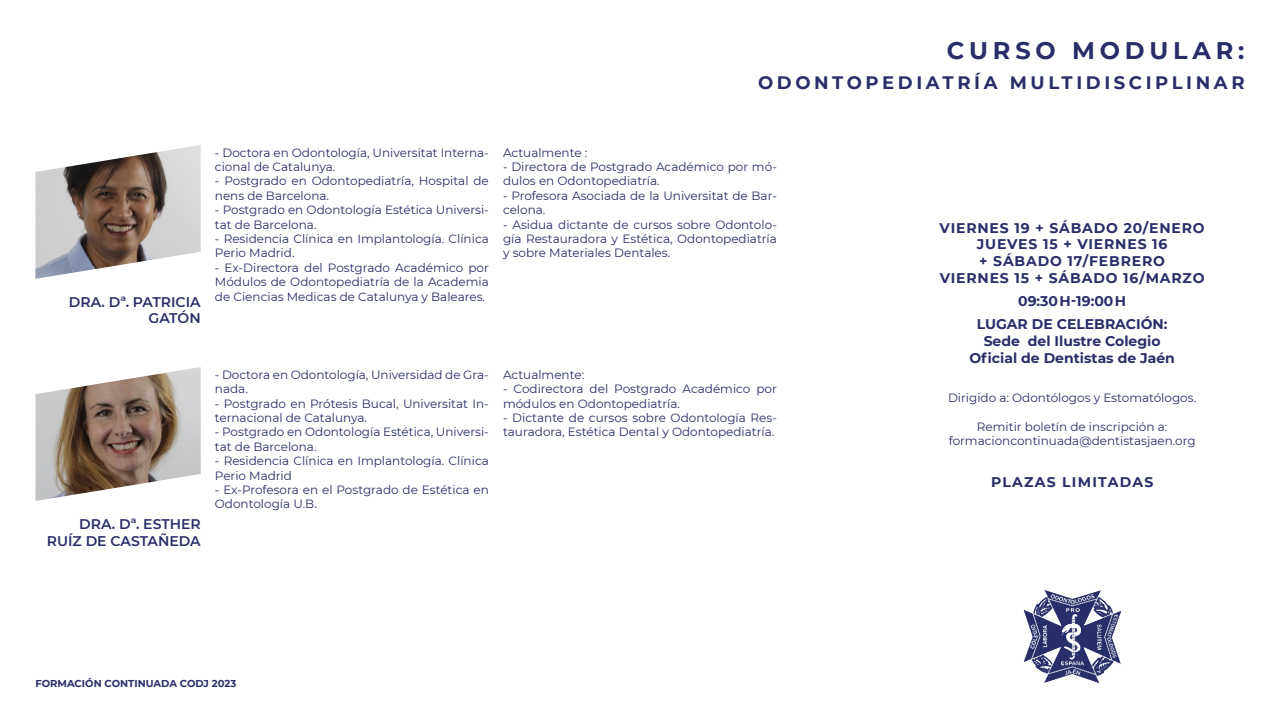
<style>
.page{position:relative;width:1280px;height:720px;background:#fff}
.page>*{position:absolute;margin:0;border:0;box-sizing:border-box;transform-origin:0 0}
.TÍTULOS{font:700 24px "Montserrat";letter-spacing:.2em;color:#292e69}
.TÍTULOS-2{font:700 18px "Montserrat";letter-spacing:.2em;color:#292e69}
.FECHA{font:700 14px "Montserrat";letter-spacing:.06em;color:#292e69}
.FECHA-2{font:700 14px "Montserrat";color:#292e69}
.t1{font:600 14px "Montserrat";color:#292e69}
.FECHA-3{font:700 14px "Montserrat";letter-spacing:.09em;color:#292e69}
.t2{font:12px/14.4px "Montserrat";color:#292e69}
.t3{font:700 10px "Montserrat";color:#292e69}
</style>
<div class="page">
<img style="left:35px;top:145px;width:166px;height:134px">
<img style="left:35px;top:367px;width:166px;height:134px">
<img style="left:1023px;top:590px;width:99px;height:93px">
<p class="TÍTULOS" style="left:947px;top:33px;width:299px">CURSO MODULAR:</p>
<p class="TÍTULOS-2" style="left:758px;top:69px;width:488px">ODONTOPEDIATRÍA MULTIDISCIPLINAR</p>
<p class="t1" style="left:69px;top:292px;width:133px">DRA. Dª. PATRICIA</p>
<p class="t1" style="left:149px;top:308px;width:54px">GATÓN</p>
<p class="t2" style="left:215px;top:145px;width:275px">- Doctora en Odontología, Universitat Interna&shy;cional de Catalunya.</p>
<p class="t2" style="left:215px;top:173px;width:275px">- Postgrado en Odontopediatría, Hospital de nens de Barcelona.</p>
<p class="t2" style="left:215px;top:202px;width:275px">- Postgrado en Odontología Estética Universi&shy;tat de Barcelona.</p>
<p class="t2" style="left:215px;top:231px;width:275px">- Residencia Clínica en Implantología. Clínica<br>Perio Madrid.</p>
<p class="t2" style="left:215px;top:260px;width:275px;text-align:justify">- Ex-Directora del Postgrado Académico por Módulos de Odontopediatría de la Academia de Ciencias Medicas de Catalunya y Baleares.</p>
<p class="t2" style="left:503px;top:145px;width:86px">Actualmente :</p>
<p class="t2" style="left:503px;top:159px;width:275px">- Directora de Postgrado Académico por mó&shy;dulos en Odontopediatría.</p>
<p class="t2" style="left:503px;top:188px;width:275px">- Profesora Asociada de la Universitat de Bar&shy;celona.</p>
<p class="t2" style="left:503px;top:217px;width:275px;text-align:justify">- Asidua dictante de cursos sobre Odontolo&shy;gía Restauradora y Estética, Odontopediatría y sobre Materiales Dentales.</p>
<p class="t1" style="left:79px;top:514px;width:123px">DRA. Dª. ESTHER</p>
<p class="t1" style="left:47px;top:531px;width:155px">RUÍZ DE CASTAÑEDA</p>
<p class="t2" style="left:215px;top:367px;width:275px">- Doctora en Odontología, Universidad de Gra&shy;nada.</p>
<p class="t2" style="left:215px;top:396px;width:275px">- Postgrado en Prótesis Bucal, Universitat In&shy;ternacional de Catalunya.</p>
<p class="t2" style="left:215px;top:424px;width:275px">- Postgrado en Odontología Estética, Universi&shy;tat de Barcelona.</p>
<p class="t2" style="left:215px;top:453px;width:275px">- Residencia Clínica en Implantología. Clínica<br>Perio Madrid</p>
<p class="t2" style="left:215px;top:482px;width:275px">- Ex-Profesora en el Postgrado de Estética en<br>Odontología U.B.</p>
<p class="t2" style="left:503px;top:367px;width:83px">Actualmente:</p>
<p class="t2" style="left:503px;top:381px;width:275px">- Codirectora del Postgrado Académico por módulos en Odontopediatría.</p>
<p class="t2" style="left:503px;top:410px;width:275px">- Dictante de cursos sobre Odontología Res&shy;tauradora, Estética Dental y Odontopediatría.</p>
<p class="FECHA" style="left:940px;top:217px;width:267px">VIERNES 19 + SÁBADO 20/ENERO</p>
<p class="FECHA" style="left:977px;top:234px;width:192px">JUEVES 15 + VIERNES 16</p>
<p class="FECHA" style="left:979px;top:251px;width:187px">+ SÁBADO 17/FEBRERO</p>
<p class="FECHA" style="left:940px;top:268px;width:266px">VIERNES 15 + SÁBADO 16/MARZO</p>
<p class="FECHA" style="left:1018px;top:291px;width:109px">09:30 H-19:00 H</p>
<p class="FECHA-2" style="left:977px;top:314px;width:192px">LUGAR DE CELEBRACIÓN:</p>
<p class="FECHA-2" style="left:984px;top:331px;width:178px">Sede del Ilustre Colegio</p>
<p class="FECHA-2" style="left:969px;top:347px;width:207px">Oficial de Dentistas de Jaén</p>
<p class="t2" style="left:948px;top:390px;width:250px">Dirigido a: Odontólogos y Estomatólogos.</p>
<p class="t2" style="left:977px;top:419px;width:192px">Remitir boletín de inscripción a:</p>
<p class="t2" style="left:949px;top:433px;width:248px">formacioncontinuada@dentistasjaen.org</p>
<p class="FECHA-3" style="left:991px;top:472px;width:164px">PLAZAS LIMITADAS</p>
<p class="t3" style="left:35px;top:677px;width:202px">FORMACIÓN CONTINUADA CODJ 2023</p>
</div>
